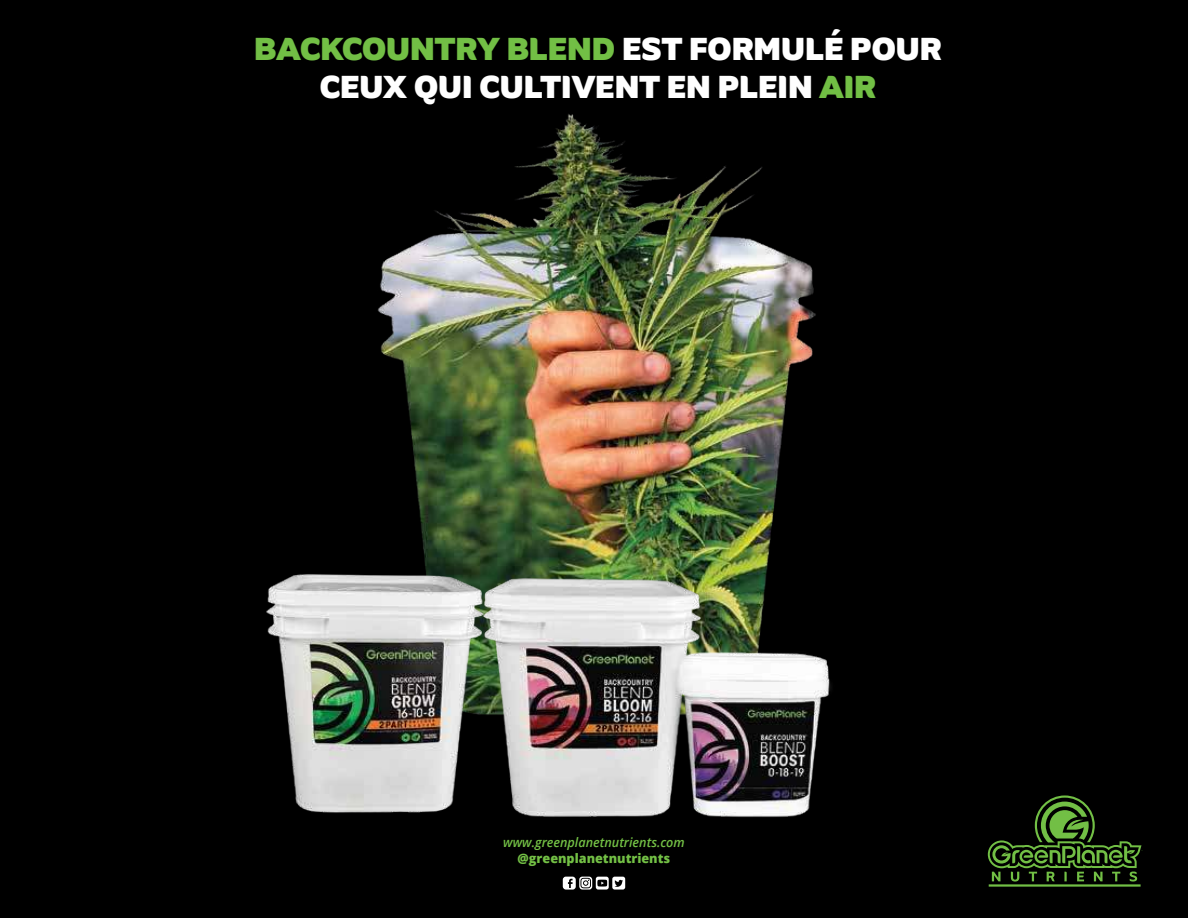
<style>
.page{position:relative;width:1188px;height:918px;background:#000}
.page>*{position:absolute;margin:0;border:0;box-sizing:border-box;transform-origin:0 0}
.t1{font:31.5px/37.8px "Amino Regular 9";color:#fff;text-align:center}
.t2{font:italic 600 13.05px "Open Sans";color:#73c045}
.t3{font:800 13.05px "Open Sans";color:#73c045}
.s1{color:#72bf45}
</style>
<div class="page">
<img style="left:377px;top:114px;width:439px;height:421px">
<img style="left:266px;top:535px;width:565px;height:282px">
<svg style="left:563px;top:877px;width:62px;height:13px"></svg>
<svg style="left:988px;top:795px;width:153px;height:92px"></svg>
<p class="t1" style="left:254px;top:29px;width:689px"><span class="s1">BACKCOUNTRY BLEND</span> EST FORMULÉ POUR<br>CEUX QUI CULTIVENT EN PLEIN <span class="s1">AIR</span></p>
<p class="t2" style="left:503px;top:837px;width:183px">www.greenplanetnutrients.com</p>
<p class="t3" style="left:518px;top:852px;width:154px">@greenplanetnutrients</p>
</div>
